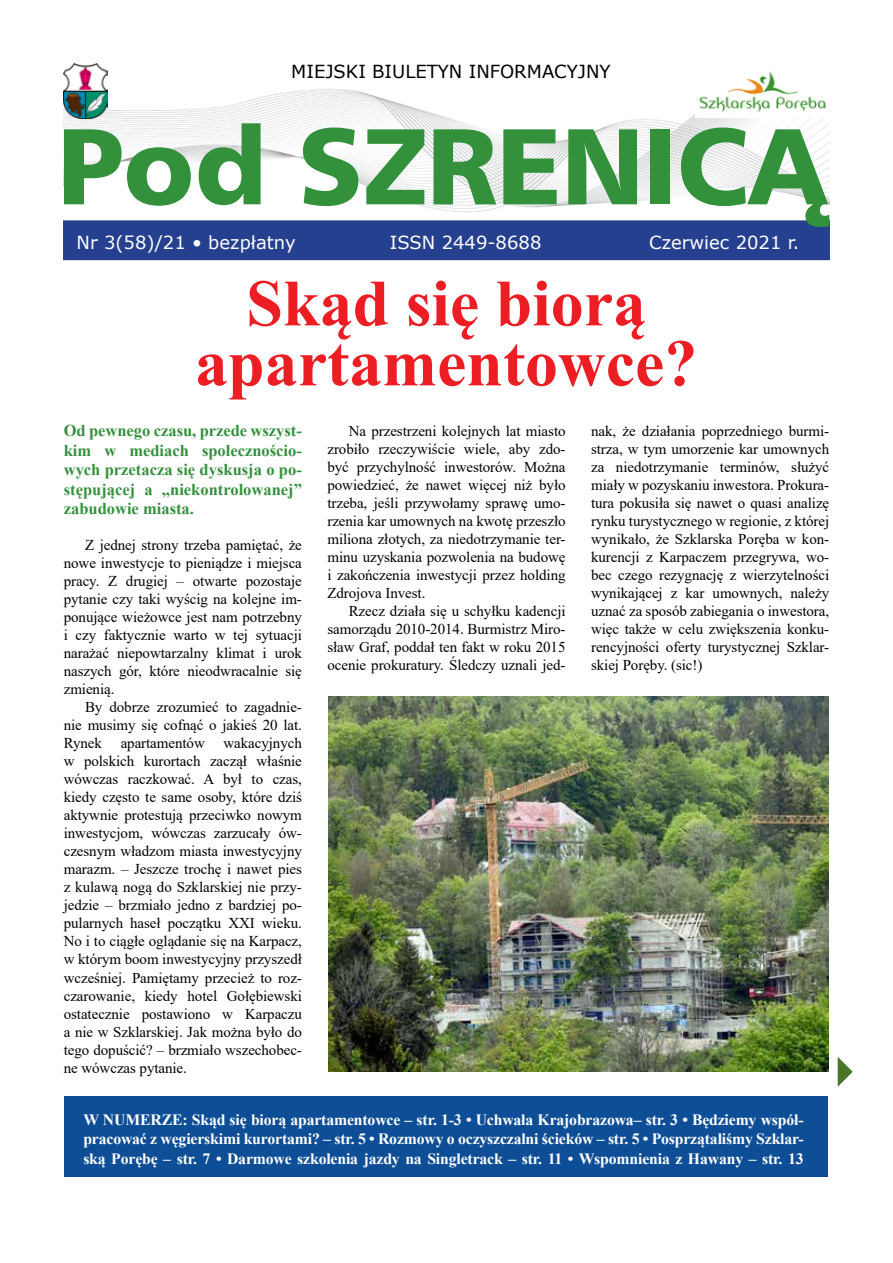
<style>
.page{position:relative;width:893px;height:1263px;background:#fff}
.page>*{position:absolute;margin:0;border:0;box-sizing:border-box;transform-origin:0 0}
.t1{font:108px "Humnst 777 Blk EU";letter-spacing:-.01em;color:#33913c}
.t2{font:700 66px/60px "Times New Roman";color:#ed1d24;text-align:center}
.t3{font:18px "Verdana";color:#fff}
.t4{font:18px "Verdana";color:#000}
.t5{font:700 16.5px/19.5px "Times New Roman";color:#33913c;text-align:justify}
.t6{font:700 15.75px/19.5px "Times New Roman";letter-spacing:-.01em;color:#fff;text-align:justify}
.t7{font:15px/18px "Times New Roman";letter-spacing:-.005em;color:#000;text-align:justify}
</style>
<div class="page">
<div style="left:63px;top:220px;width:767px;height:40px;background:#25408f;border:2px solid #25408f"></div>
<img style="left:64px;top:89px;width:765px;height:123px">
<img style="left:64px;top:64px;width:44px;height:55px">
<img style="left:695px;top:71px;width:134px;height:46px">
<svg style="left:838px;top:1057px;width:15px;height:30px"></svg>
<div style="left:65px;top:1096px;width:763px;height:81px;background:#0e4e96"></div>
<img style="left:328px;top:697px;width:500px;height:375px">
<p class="t4" style="left:291px;top:59px;width:321px">MIEJSKI BIULETYN INFORMACYJNY</p>
<h1 class="t1" style="left:57px;top:97px;width:770px">Pod SZRENICĄ</h1>
<p class="t3" style="left:77px;top:230px;width:221px">Nr 3(58)/21 • bezpłatny</p>
<p class="t3" style="left:390px;top:230px;width:153px">ISSN 2449-8688</p>
<p class="t3" style="left:649px;top:230px;width:152px">Czerwiec 2021 r.</p>
<h2 class="t2" style="left:195px;top:271px;width:504px">Skąd się biorą apartamentowce?</h2>
<p class="t5" style="left:64px;top:421px;width:240px">Od pewnego czasu, przede wszyst&shy;kim w mediach społecznościo&shy;wych przetacza się dyskusja o po&shy;stępującej a „niekontrolowanej” zabudowie miasta.</p>
<p class="t7" style="left:64px;top:536px;width:240px;text-indent:21px">Z jednej strony trzeba pamiętać, że nowe inwestycje to pieniądze i miejsca pracy. Z drugiej – otwarte pozostaje pytanie czy taki wyścig na kolejne im&shy;ponujące wieżowce jest nam potrzebny i czy faktycznie warto w tej sytuacji narażać niepowtarzalny klimat i urok naszych gór, które nieodwracalnie się zmienią.</p>
<p class="t7" style="left:64px;top:698px;width:240px;text-indent:21px">By dobrze zrozumieć to zagadnie&shy;nie musimy się cofnąć o jakieś 20 lat.<br>Rynek apartamentów wakacyjnych w polskich kurortach zaczął właśnie wówczas raczkować. A był to czas, kiedy często te same osoby, które dziś aktywnie protestują przeciwko nowym inwestycjom, wówczas zarzucały ów&shy;czesnym władzom miasta inwestycyjny marazm. – Jeszcze trochę i nawet pies z kulawą nogą do Szklarskiej nie przy&shy;jedzie – brzmiało jedno z bardziej po&shy;pularnych haseł początku XXI wieku.<br>No i to ciągłe oglądanie się na Karpacz, w którym boom inwestycyjny przyszedł wcześniej. Pamiętamy przecież to roz&shy;czarowanie, kiedy hotel Gołębiewski ostatecznie postawiono w Karpaczu a nie w Szklarskiej. Jak można było do tego dopuścić? – brzmiało wszechobec&shy;ne wówczas pytanie.</p>
<p class="t7" style="left:327px;top:421px;width:240px;text-indent:21px">Na przestrzeni kolejnych lat miasto zrobiło rzeczywiście wiele, aby zdo&shy;być przychylność inwestorów. Można powiedzieć, że nawet więcej niż było trzeba, jeśli przywołamy sprawę umo&shy;rzenia kar umownych na kwotę przeszło miliona złotych, za niedotrzymanie ter&shy;minu uzyskania pozwolenia na budowę i zakończenia inwestycji przez holding Zdrojova Invest.</p>
<p class="t7" style="left:327px;top:601px;width:240px;text-indent:21px">Rzecz działa się u schyłku kadencji samorządu 2010-2014. Burmistrz Miro&shy;sław Graf, poddał ten fakt w roku 2015 ocenie prokuratury. Śledczy uznali jed-</p>
<p class="t7" style="left:591px;top:421px;width:240px">nak, że działania poprzedniego burmi&shy;strza, w tym umorzenie kar umownych za niedotrzymanie terminów, służyć miały w pozyskaniu inwestora. Prokura&shy;tura pokusiła się nawet o quasi analizę rynku turystycznego w regionie, z której wynikało, że Szklarska Poręba w kon&shy;kurencji z Karpaczem przegrywa, wo&shy;bec czego rezygnację z wierzytelności wynikającej z kar umownych, należy uznać za sposób zabiegania o inwestora, więc także w celu zwiększenia konku&shy;rencyjności oferty turystycznej Szklar&shy;skiej Poręby. (sic!)</p>
<p class="t6" style="left:83px;top:1109px;width:722px">W NUMERZE: Skąd się biorą apartamentowce – str. 1-3 • Uchwała Krajobrazowa– str. 3 • Będziemy współ&shy;pracować z węgierskimi kurortami? – str. 5 • Rozmowy o oczyszczalni ścieków – str. 5 • Posprzątaliśmy Szklar&shy;ską Porębę – str. 7 • Darmowe szkolenia jazdy na Singletrack – str. 11 • Wspomnienia z Hawany – str. 13</p>
</div>
